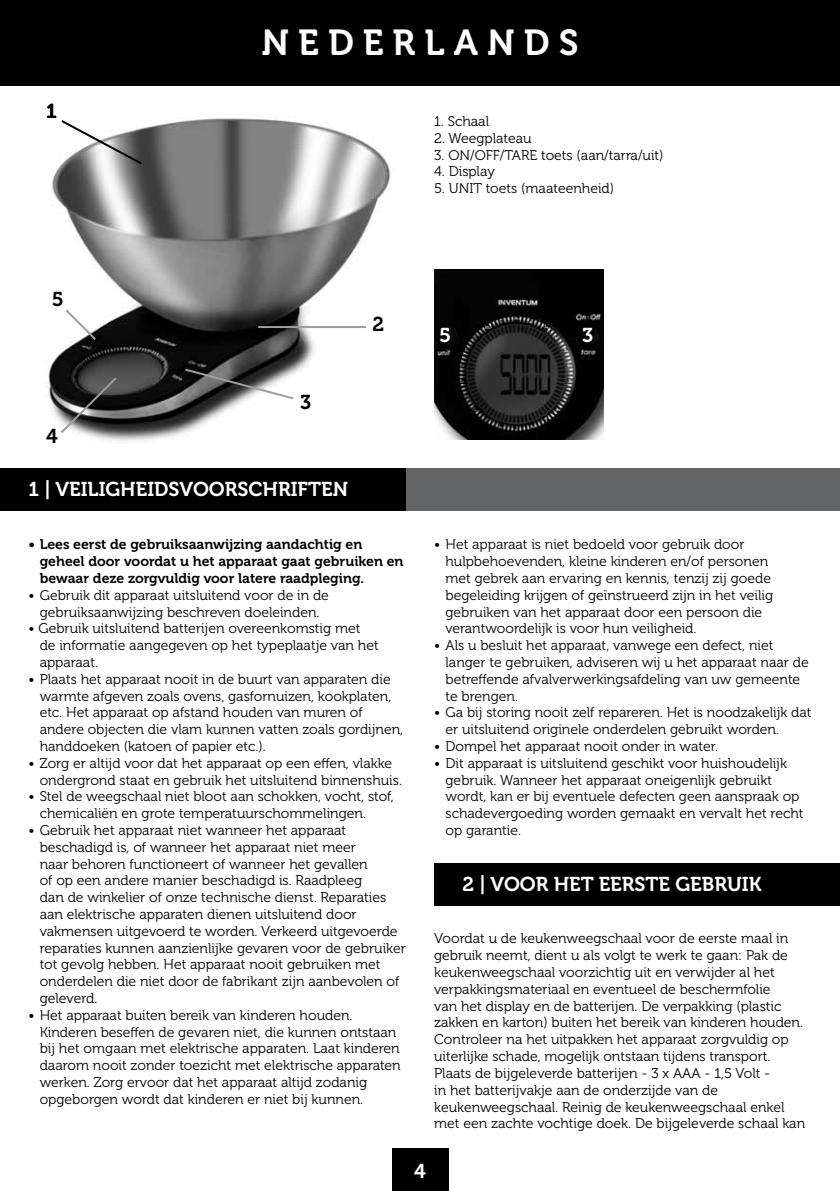
<style>
.page{position:relative;width:840px;height:1191px;background:#fff}
.page>*{position:absolute;margin:0;border:0;box-sizing:border-box;transform-origin:0 0}
.t1{font:36px "Museo 700";letter-spacing:.25em;color:#fff}
.t2{font:20px "Museo 700";color:#fff}
.t3{font:20px "Museo 700";color:#000}
.t4{font:14px/16.8px "Museo 300";color:#000}
.t5{font:14px/16.8px "Museo 700";color:#000}
</style>
<div class="page">
<div style="left:28px;top:468px;width:811px;height:42px;background:#646567"></div>
<div style="left:0;top:0;width:839px;height:85px;background:#000"></div>
<div style="left:0;top:468px;width:405px;height:42px;background:#000"></div>
<div style="left:391px;top:1148px;width:57px;height:43px;background:#000"></div>
<div style="left:434px;top:863px;width:405px;height:43px;background:#000"></div>
<img style="left:46px;top:118px;width:345px;height:323px">
<img style="left:434px;top:270px;width:169px;height:169px">
<svg style="left:59px;top:118px;width:85px;height:48px"></svg>
<hr style="left:258px;top:326px;width:108px;height:2px;background:#9c9e9f">
<svg style="left:183px;top:367px;width:112px;height:34px"></svg>
<svg style="left:58px;top:375px;width:61px;height:60px;background:#545454"></svg>
<svg style="left:63px;top:307px;width:35px;height:35px"></svg>
<h2 class="t3" style="left:46px;top:100px;width:12px">1</h2>
<h2 class="t3" style="left:52px;top:287px;width:13px">5</h2>
<h2 class="t3" style="left:46px;top:425px;width:13px">4</h2>
<h1 class="t1" style="left:261px;top:23px;width:318px">NEDERLANDS</h1>
<h2 class="t3" style="left:300px;top:391px;width:13px">3</h2>
<h2 class="t3" style="left:372px;top:313px;width:13px">2</h2>
<p class="t4" style="left:434px;top:113px;width:56px">1. Schaal</p>
<p class="t4" style="left:434px;top:130px;width:99px">2. Weegplateau</p>
<p class="t4" style="left:434px;top:147px;width:231px">3. ON/OFF/TARE toets (aan/tarra/uit)</p>
<p class="t4" style="left:434px;top:163px;width:62px">4. Display</p>
<p class="t4" style="left:434px;top:180px;width:24px">5. UNIT</p>
<p class="t4" style="left:485px;top:180px;width:130px">toets (maateenheid)</p>
<h2 class="t2" style="left:439px;top:324px;width:13px">5</h2>
<h2 class="t2" style="left:582px;top:324px;width:13px">3</h2>
<h2 class="t2" style="left:28px;top:477px;width:53px">1|veiligheids</h2>
<h2 class="t2" style="left:179px;top:477px;width:59px">voorschriften</h2>
<p class="t5" style="left:40px;top:536px;width:365px;text-indent:-11px">• Lees eerst de gebruiksaanwijzing aandachtig en geheel door voordat u het apparaat gaat gebruiken en bewaar deze zorgvuldig voor latere raadpleging.</p>
<p class="t4" style="left:28px;top:587px;width:302px;text-align:center">• G ebruik dit apparaat uitsluitend voor de in de gebruiksaanwijzing beschreven doeleinden.</p>
<p class="t4" style="left:40px;top:620px;width:340px;text-indent:-11px">• Gebruik uitsluitend batterijen overeenkomstig met de informatie aangegeven op het typeplaatje van het apparaat.</p>
<p class="t4" style="left:40px;top:671px;width:365px;text-indent:-11px">• Plaats het apparaat nooit in de buurt van apparaten die warmte afgeven zoals ovens, gasfornuizen, kookplaten, etc. Het apparaat op afstand houden van muren of andere objecten die vlam kunnen vatten zoals gordijnen, handdoeken (katoen of papier etc.).</p>
<p class="t4" style="left:40px;top:755px;width:363px;text-indent:-11px">• Zorg er altijd voor dat het apparaat op een effen, vlakke ondergrond staat en gebruik het uitsluitend binnenshuis.</p>
<p class="t4" style="left:40px;top:788px;width:355px;text-indent:-11px">• Stel de weegschaal niet bloot aan schokken, vocht, stof, chemicaliën en grote temperatuurschommelingen.</p>
<p class="t4" style="left:40px;top:822px;width:367px;text-indent:-11px">• G ebruik het apparaat niet wanneer het apparaat beschadigd is, of wanneer het apparaat niet meer<br>naar behoren functioneert of wanneer het gevallen<br>of op een andere manier beschadigd is. Raadpleeg<br>dan de winkelier of onze technische dienst. Reparaties aan elektrische apparaten dienen uitsluitend door vakmensen uitgevoerd te worden. Verkeerd uitgevoerde reparaties kunnen aanzienlijke gevaren voor de gebruiker tot gevolg hebben. Het apparaat nooit gebruiken met onderdelen die niet door de fabrikant zijn aanbevolen of geleverd.</p>
<p class="t4" style="left:40px;top:1007px;width:362px;text-indent:-11px">• Het apparaat buiten bereik van kinderen houden.<br>Kinderen beseffen de gevaren niet, die kunnen ontstaan bij het omgaan met elektrische apparaten. Laat kinderen daarom nooit zonder toezicht met elektrische apparaten werken. Zorg ervoor dat het apparaat altijd zodanig opgeborgen wordt dat kinderen er niet bij kunnen.</p>
<p class="t4" style="left:445px;top:536px;width:329px;text-indent:-11px">• Het apparaat is niet bedoeld voor gebruik door hulpbehoevenden, kleine kinderen en/of personen met gebrek aan ervaring en kennis, tenzij zij goede begeleiding krijgen of geïnstrueerd zijn in het veilig gebruiken van het apparaat door een persoon die verantwoordelijk is voor hun veiligheid.</p>
<p class="t4" style="left:445px;top:637px;width:364px;text-indent:-11px">• Als u besluit het apparaat, vanwege een defect, niet langer te gebruiken, adviseren wij u het apparaat naar de betreffende afvalverwerkingsafdeling van uw gemeente te brengen.</p>
<p class="t4" style="left:445px;top:704px;width:367px;text-indent:-11px">• G a bij storing nooit zelf repareren. Het is noodzakelijk dat er uitsluitend originele onderdelen gebruikt worden.</p>
<p class="t4" style="left:434px;top:738px;width:285px">• Dompel het apparaat nooit onder in water.</p>
<p class="t4" style="left:445px;top:755px;width:359px;text-indent:-11px">• Dit apparaat is uitsluitend geschikt voor huishoudelijk gebruik. Wanneer het apparaat oneigenlijk gebruikt wordt, kan er bij eventuele defecten geen aanspraak op schadevergoeding worden gemaakt en vervalt het recht op garantie.</p>
<h2 class="t2" style="left:462px;top:873px;width:86px">2 | voorheteerstege</h2>
<h2 class="t2" style="left:701px;top:873px;width:61px">bruik</h2>
<p class="t4" style="left:434px;top:930px;width:370px">Voordat u de keukenweegschaal voor de eerste maal in gebruik neemt, dient u als volgt te werk te gaan: Pak de keukenweegschaal voorzichtig uit en verwijder al het verpakkingsmateriaal en eventueel de beschermfolie<br>van het display en de batterijen. De verpakking (plastic zakken en karton) buiten het bereik van kinderen houden.<br>Controleer na het uitpakken het apparaat zorgvuldig op uiterlijke schade, mogelijk ontstaan tijdens transport.<br>Plaats de bijgeleverde batterijen - 3 x AAA</p>
<p class="t4" style="left:434px;top:1065px;width:372px;text-indent:270px">- 1,5 Volt -<br>in het batterijvakje aan de onderzijde van de keukenweegschaal. Reinig de keukenweegschaal enkel met een zachte vochtige doek. De bijgeleverde schaal kan</p>
<h2 class="t2" style="left:414px;top:1159px;width:13px">4</h2>
</div>
